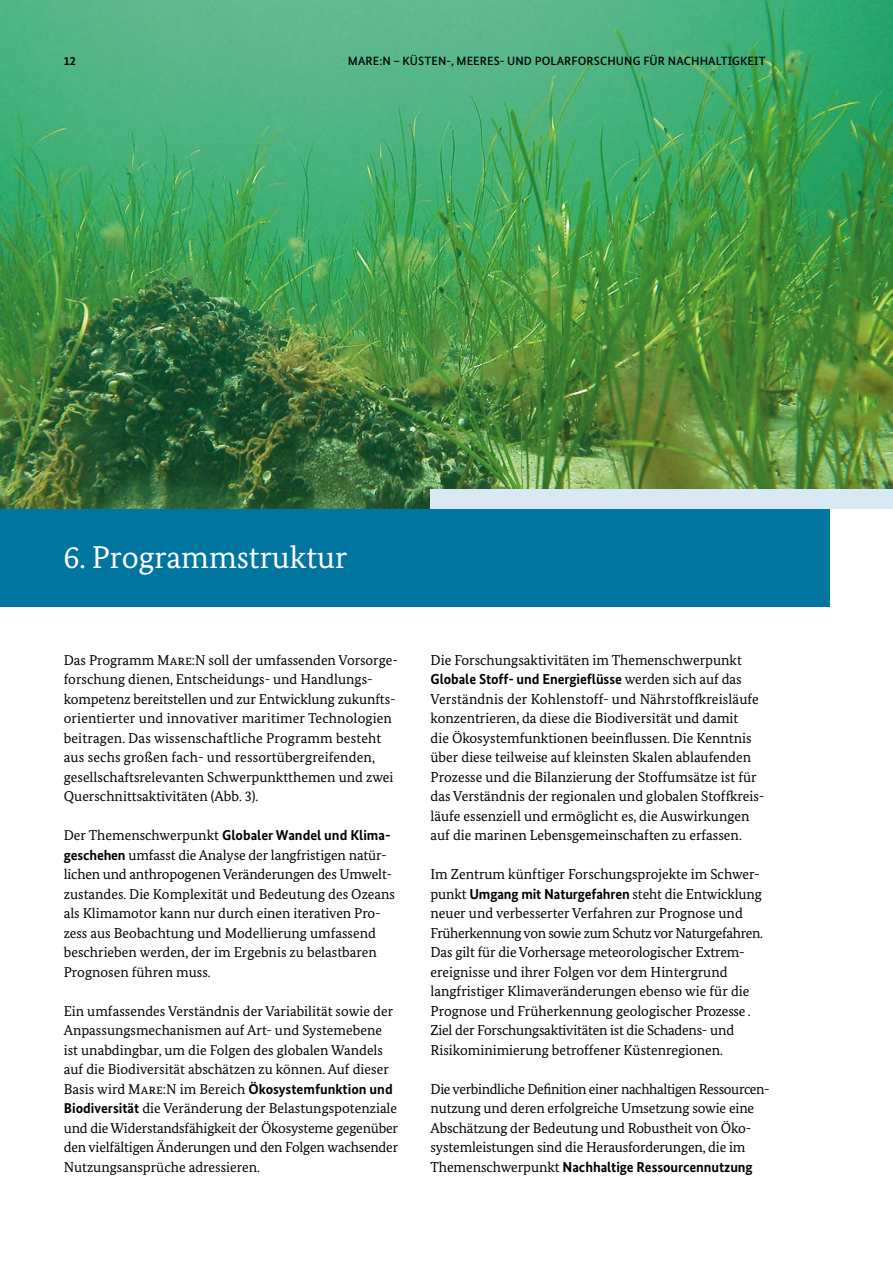
<style>
.page{position:relative;width:893px;height:1263px;background:#fff}
.page>*{position:absolute;margin:0;border:0;box-sizing:border-box;transform-origin:0 0}
.t1{font:31.5px "Bundes Serif";color:#fff}
.t2{font:14.4px/19.5px "Bundes Serif";color:#000}
.t3{font:14.25px/19.5px "Bundes Serif";color:#000}
.t4{font:500 12px "Bundes Sans";letter-spacing:.01em;color:#000}
.t5{font:700 12px "Bundes Sans";color:#000}
.s1{font-family:"Bundes Sans";font-weight:700}
</style>
<div class="page">
<img style="left:0;top:0;width:893px;height:509px">
<div style="left:431px;top:489px;width:462px;height:20px;background:#d8e9f3"></div>
<div style="left:0;top:509px;width:829px;height:97px;background:#0075a0"></div>
<p class="t5" style="left:64px;top:53px;width:13px">12</p>
<p class="t4" style="left:348px;top:53px;width:419px">MARE:N – KÜSTEN-, MEERES- UND POLARFORSCHUNG FÜR NACHHALTIGKEIT</p>
<h3 class="t1" style="left:64px;top:538px;width:285px">6. Programmstruktur</h3>
<p class="t3" style="left:64px;top:650px;width:336px">Das Programm Mare:N soll der umfassenden Vorsorge&shy;forschung dienen, Entscheidungs- und Handlungs&shy;kompetenz bereitstellen und zur Entwicklung zukunfts&shy;orientierter und innovativer maritimer Technologien beitragen. Das wissenschaftliche Programm besteht aus sechs großen fach- und ressortübergreifenden, gesellschaftsrelevanten Schwerpunktthemen und zwei Querschnittsaktivitäten (Abb. 3).</p>
<p class="t3" style="left:64px;top:825px;width:333px">Der Themenschwerpunkt <span class="s1">Globaler Wandel und Klima&shy;geschehen</span> umfasst die Analyse der langfristigen natür&shy;lichen und anthropogenen Veränderungen des Umwelt&shy;zustandes. Die Komplexität und Bedeutung des Ozeans als Klimamotor kann nur durch einen iterativen Pro&shy;zess aus Beobachtung und Modellierung umfassend beschrieben werden, der im Ergebnis zu belastbaren Prognosen führen muss.</p>
<p class="t3" style="left:64px;top:1001px;width:336px">Ein umfassendes Verständnis der Variabilität sowie der Anpassungsmechanismen auf Art- und Systemebene ist unabdingbar, um die Folgen des globalen Wandels auf die Biodiversität abschätzen zu können. Auf dieser Basis wird Mare:N im Bereich <span class="s1">Ökosystemfunktion und Biodiversität</span> die Veränderung der Belastungspotenziale und die Widerstandsfähigkeit der Ökosysteme gegenüber den vielfältigen Änderungen und den Folgen wachsender Nutzungsansprüche adressieren.</p>
<p class="t2" style="left:431px;top:650px;width:335px">Die Forschungsaktivitäten im Themenschwerpunkt <span class="s1">Globale Stoff- und Energieflüsse</span> werden sich auf das Verständnis der Kohlenstoff- und Nährstoffkreisläufe konzentrieren, da diese die Biodiversität und damit<br>die Ökosystemfunktionen beeinflussen. Die Kenntnis über diese teilweise auf kleinsten Skalen ablaufenden Prozesse und die Bilanzierung der Stoffumsätze ist für das Verständnis der regionalen und globalen Stoffkreis&shy;läufe essenziell und ermöglicht es, die Auswirkungen auf die marinen Lebensgemeinschaften zu erfassen.</p>
<p class="t2" style="left:431px;top:864px;width:334px">Im Zentrum künftiger Forschungsprojekte im Schwer&shy;punkt <span class="s1">Umgang mit Naturgefahren</span> steht die Entwicklung neuer und verbesserter Verfahren zur Prognose und Früherkennung von sowie zum Schutz vor Naturgefahren.<br>Das gilt für die Vorhersage meteorologischer Extrem&shy;ereignisse und ihrer Folgen vor dem Hintergrund langfristiger Klimaveränderungen ebenso wie für die Prognose und Früherkennung geologischer Prozesse .<br>Ziel der Forschungsaktivitäten ist die Schadens- und Risikominimierung betroffener Küstenregionen.</p>
<p class="t2" style="left:431px;top:1079px;width:341px">Die verbindliche Definition einer nachhaltigen Ressourcen&shy;nutzung und deren erfolgreiche Umsetzung sowie eine Abschätzung der Bedeutung und Robustheit von Öko&shy;systemleistungen sind die Herausforderungen, die im Themenschwerpunkt <span class="s1">Nachhaltige Ressourcennutzung</span></p>
</div>
